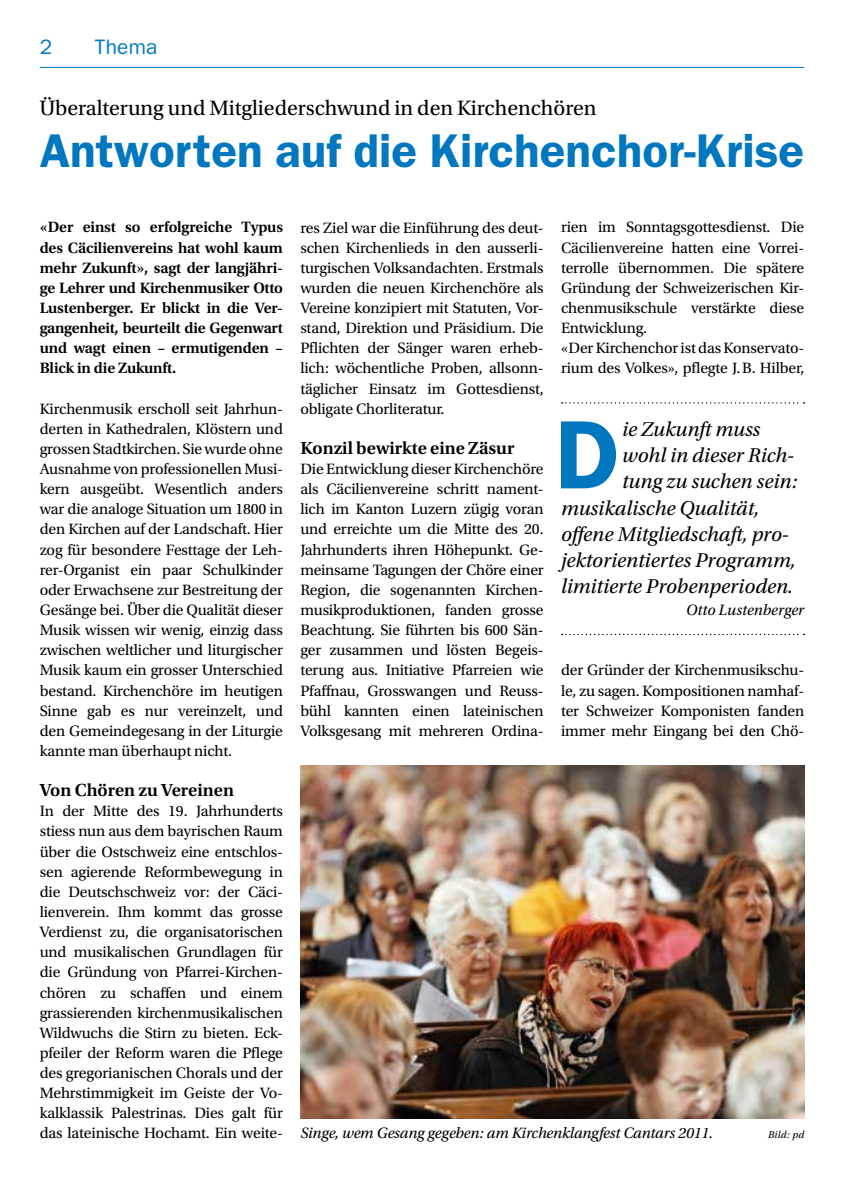
<style>
.page{position:relative;width:844px;height:1191px;background:#fff}
.page>*{position:absolute;margin:0;border:0;box-sizing:border-box;transform-origin:0 0}
.t1{font:600 97.48px "ITC Franklin Gothic Std";color:#0077be}
.t2{font:600 47.43px "ITC Franklin Gothic Std";color:#0077be}
.t3{font:21.88px "Utopia Std";color:#000}
.t4{font:italic 21px "Utopia Std";color:#000}
.t5{font:21px "ITC Franklin Gothic Std";letter-spacing:.01em;color:#0077be}
.t6{font:600 18.38px "Utopia Std";color:#000}
.t7{font:15.75px/20.1px "Utopia Std";letter-spacing:-.01em;color:#000;text-align:justify}
.t8{font:600 15.75px/20.1px "Utopia Std";letter-spacing:-.01em;color:#000;text-align:justify}
.t9{font:italic 15.75px "Utopia Std";letter-spacing:-.01em;color:#000}
.t10{font:italic 10.5px "Utopia Std";letter-spacing:.02em;color:#000}
</style>
<div class="page">
<hr style="left:40px;top:67px;width:764px;height:1px;background:#0077be">
<img style="left:300px;top:766px;width:504px;height:352px">
<svg style="left:561px;top:402px;width:243px;height:1px"></svg>
<svg style="left:561px;top:634px;width:243px;height:1px"></svg>
<h3 class="t5" style="left:40px;top:35px;width:14px">2</h3>
<h3 class="t5" style="left:95px;top:35px;width:64px">Thema</h3>
<h3 class="t3" style="left:40px;top:96px;width:558px">Überalterung und Mitgliederschwund in den Kirchenchören</h3>
<h2 class="t2" style="left:40px;top:123px;width:765px">Antworten auf die Kirchenchor-Krise</h2>
<p class="t8" style="left:40px;top:217px;width:245px">«Der einst so erfolgreiche Typus des Cäcilienvereins hat wohl kaum mehr Zukunft», sagt der langjähri&shy;ge Lehrer und Kirchenmusiker Otto Lustenberger. Er blickt in die Ver&shy;gangenheit, beurteilt die Gegenwart und wagt einen – ermutigenden – Blick in die Zukunft.</p>
<p class="t7" style="left:40px;top:399px;width:245px">Kirchenmusik erscholl seit Jahrhun&shy;derten in Kathedralen, Klöstern und grossen Stadtkirchen. Sie wurde ohne Ausnahme von professionellen Musi&shy;kern ausgeübt. Wesentlich anders war die analoge Situation um 1800 in den Kirchen auf der Landschaft. Hier zog für besondere Festtage der Leh&shy;rer-Organist ein paar Schulkinder oder Erwachsene zur Bestreitung der Gesänge bei. Über die Qualität dieser Musik wissen wir wenig, einzig dass zwischen weltlicher und liturgischer Musik kaum ein grosser Unterschied bestand. Kirchenchöre im heutigen Sinne gab es nur vereinzelt, und den Gemeindegesang in der Liturgie kannte man überhaupt nicht.</p>
<p class="t6" style="left:40px;top:780px;width:196px">Von Chören zu Vereinen</p>
<p class="t7" style="left:40px;top:801px;width:245px">In der Mitte des 19. Jahrhunderts stiess nun aus dem bayrischen Raum über die Ostschweiz eine entschlos&shy;sen agierende Reformbewegung in die Deutschschweiz vor: der Cäci&shy;lienverein. Ihm kommt das grosse Verdienst zu, die organisatorischen und musikalischen Grundlagen für die Gründung von Pfarrei-Kirchen&shy;chören zu schaffen und einem grassierenden kirchenmusikalischen Wildwuchs die Stirn zu bieten. Eck&shy;pfeiler der Reform waren die Pflege des gregorianischen Chorals und der Mehrstimmigkeit im Geiste der Vo&shy;kalklassik Palestrinas. Dies galt für das lateinische Hochamt. Ein weite-</p>
<p class="t7" style="left:300px;top:218px;width:245px">res Ziel war die Einführung des deut&shy;schen Kirchenlieds in den ausserli&shy;turgischen Volksandachten. Erstmals wurden die neuen Kirchenchöre als Vereine konzipiert mit Statuten, Vor&shy;stand, Direktion und Präsidium. Die Pflichten der Sänger waren erheb&shy;lich: wöchentliche Proben, allsonn&shy;täglicher Einsatz im Gottesdienst, obligate Chorliteratur.</p>
<p class="t6" style="left:300px;top:437px;width:216px">Konzil bewirkte eine Zäsur</p>
<p class="t7" style="left:300px;top:459px;width:245px">Die Entwicklung dieser Kirchenchöre als Cäcilienvereine schritt nament&shy;lich im Kanton Luzern zügig voran und erreichte um die Mitte des 20.<br>Jahr hunderts ihren Höhepunkt. Ge&shy;meinsame Tagungen der Chöre einer Region, die sogenannten Kirchen&shy;musikproduktionen, fanden grosse Beachtung. Sie führten bis 600 Sän&shy;ger zusammen und lösten Begeis&shy;terung aus. Initiative Pfarreien wie Pfaffnau, Grosswangen und Reuss&shy;bühl kannten einen lateinischen Volksgesang mit mehreren Ordina-</p>
<p class="t7" style="left:561px;top:217px;width:245px;text-align:left">rien im Sonntagsgottesdienst. Die Cäcilienvereine hatten eine Vorrei&shy;terrolle übernommen. Die spätere Gründung der Schweizerischen Kir&shy;chenmusikschule verstärkte diese Entwicklung.<br>«Der Kirchenchor ist das Konservato&shy;rium des Volkes», pflegte J. B. Hilber,</p>
<h1 class="t1" style="left:555px;top:397px;width:66px">D</h1>
<h3 class="t4" style="left:622px;top:417px;width:140px">ie Zukunft muss</h3>
<h3 class="t4" style="left:622px;top:444px;width:174px">wohl in dieser Rich-</h3>
<h3 class="t4" style="left:622px;top:470px;width:177px">tung zu suchen sein:</h3>
<h3 class="t4" style="left:561px;top:496px;width:200px">musikalische Qualität,</h3>
<h3 class="t4" style="left:561px;top:522px;width:229px">offene Mitgliedschaft, pro-</h3>
<h3 class="t4" style="left:561px;top:549px;width:236px">jektorientiertes Programm,</h3>
<h3 class="t4" style="left:561px;top:575px;width:233px">limitierte Probenperioden.</h3>
<p class="t9" style="left:685px;top:601px;width:120px">Otto Lustenberger</p>
<p class="t7" style="left:561px;top:660px;width:245px">der Gründer der Kirchenmusikschu&shy;le, zu sagen. Kompositionen namhaf&shy;ter Schweizer Komponisten fanden immer mehr Eingang bei den Chö-</p>
<p class="t9" style="left:300px;top:1124px;width:414px">Singe, wem Gesang gegeben: am Kirchenklangfest Cantars 2011.</p>
<p class="t10" style="left:768px;top:1129px;width:38px">Bild: pd</p>
</div>
